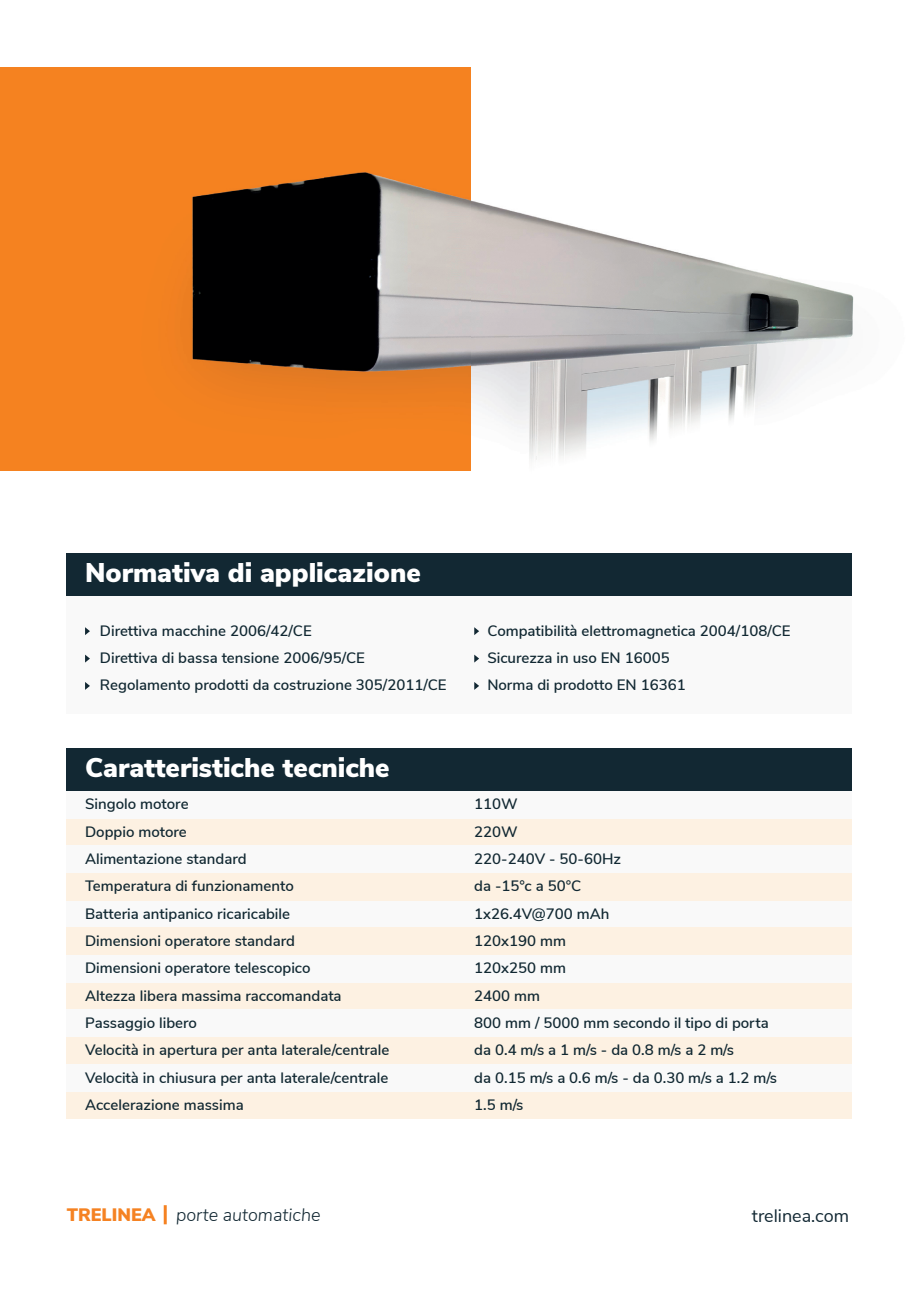
<style>
.page{position:relative;width:906px;height:1289px;background:#fff}
.page>*{position:absolute;margin:0;border:0;box-sizing:border-box;transform-origin:0 0}
.t1{font:900 27px "Nunito Sans";color:#fff}
.t2{font:italic 300 18px "Nunito Sans";color:#122833}
.t3{font:18px "Nunito Sans";color:#122833}
.t4{font:600 15px/27.3px "Nunito Sans";color:#112832}
.s1{font-weight:900;font-style:normal;color:#f58222}
</style>
<div class="page">
<hr style="left:164px;top:1205px;width:3px;height:19px;background:#f58222">
<div style="left:0;top:67px;width:470px;height:404px;background:#f58220"></div>
<img style="left:470px;top:172px;width:230px;height:195px">
<img style="left:700px;top:257px;width:154px;height:164px">
<img style="left:470px;top:367px;width:230px;height:104px">
<img style="left:189px;top:172px;width:281px;height:222px">
<div style="left:67px;top:591px;width:785px;height:123px;background:#f9f9f9"></div>
<div style="left:67px;top:748px;width:785px;height:43px;background:#122833"></div>
<div style="left:67px;top:900px;width:785px;height:27px;background:#f9f9f9"></div>
<div style="left:67px;top:818px;width:785px;height:27px;background:#fdf1e2"></div>
<div style="left:67px;top:982px;width:785px;height:27px;background:#fdf1e2"></div>
<div style="left:67px;top:873px;width:785px;height:27px;background:#fdf1e2"></div>
<div style="left:67px;top:1036px;width:785px;height:28px;background:#fdf1e2"></div>
<div style="left:67px;top:1091px;width:785px;height:27px;background:#fdf1e2"></div>
<div style="left:67px;top:791px;width:785px;height:27px;background:#f9f9f9"></div>
<div style="left:67px;top:927px;width:785px;height:28px;background:#fdf1e2"></div>
<div style="left:67px;top:553px;width:785px;height:42px;background:#122833"></div>
<svg style="left:85px;top:627px;width:5px;height:8px"></svg>
<svg style="left:85px;top:654px;width:5px;height:8px"></svg>
<svg style="left:85px;top:682px;width:5px;height:8px"></svg>
<svg style="left:474px;top:627px;width:5px;height:8px"></svg>
<svg style="left:474px;top:654px;width:5px;height:8px"></svg>
<svg style="left:474px;top:682px;width:5px;height:8px"></svg>
<h1 class="t1" style="left:85px;top:552px;width:337px">Normativa di applicazione</h1>
<p class="t4" style="left:100px;top:616px;width:348px">Direttiva macchine 2006/42/CE<br>Direttiva di bassa tensione 2006/95/CE<br>Regolamento prodotti da costruzione 305/2011/CE</p>
<p class="t4" style="left:487px;top:616px;width:305px">Compatibilità elettromagnetica 2004/108/CE<br>Sicurezza in uso EN 16005<br>Norma di prodotto EN 16361</p>
<h1 class="t1" style="left:85px;top:748px;width:306px">Caratteristiche tecniche</h1>
<p class="t4" style="left:85px;top:789px;width:105px">Singolo motore</p>
<p class="t4" style="left:474px;top:789px;width:45px">110W</p>
<p class="t4" style="left:85px;top:817px;width:103px">Doppio motore</p>
<p class="t4" style="left:474px;top:817px;width:45px">220W</p>
<p class="t4" style="left:85px;top:844px;width:163px">Alimentazione standard</p>
<p class="t4" style="left:474px;top:844px;width:148px">220-240V - 50-60Hz</p>
<p class="t4" style="left:85px;top:871px;width:210px">Temperatura di funzionamento</p>
<p class="t4" style="left:474px;top:871px;width:109px">da -15°c a 50°C</p>
<p class="t4" style="left:85px;top:898px;width:207px">Batteria antipanico ricaricabile</p>
<p class="t4" style="left:474px;top:898px;width:137px">1x26.4V@700 mAh</p>
<p class="t4" style="left:85px;top:926px;width:211px">Dimensioni operatore standard</p>
<p class="t4" style="left:474px;top:926px;width:93px">120x190 mm</p>
<p class="t4" style="left:85px;top:953px;width:227px">Dimensioni operatore telescopico</p>
<p class="t4" style="left:474px;top:953px;width:93px">120x250 mm</p>
<p class="t4" style="left:85px;top:980px;width:258px">Altezza libera massima raccomandata</p>
<p class="t4" style="left:474px;top:980px;width:67px">2400 mm</p>
<p class="t4" style="left:85px;top:1008px;width:113px">Passaggio libero</p>
<p class="t4" style="left:474px;top:1008px;width:296px">800 mm / 5000 mm secondo il tipo di porta</p>
<p class="t4" style="left:85px;top:1035px;width:306px">Velocità in apertura per anta laterale/centrale</p>
<p class="t4" style="left:474px;top:1035px;width:261px">da 0.4 m/s a 1 m/s - da 0.8 m/s a 2 m/s</p>
<p class="t4" style="left:85px;top:1062px;width:305px">Velocità in chiusura per anta laterale/centrale</p>
<p class="t4" style="left:474px;top:1062px;width:304px">da 0.15 m/s a 0.6 m/s - da 0.30 m/s a 1.2 m/s</p>
<p class="t4" style="left:85px;top:1090px;width:160px">Accelerazione massima</p>
<p class="t4" style="left:474px;top:1090px;width:51px">1.5 m/s</p>
<p class="t2" style="left:67px;top:1201px;width:255px"><span class="s1">TRELINEA</span> porte automatiche</p>
<p class="t3" style="left:752px;top:1202px;width:99px">trelinea.com</p>
</div>
